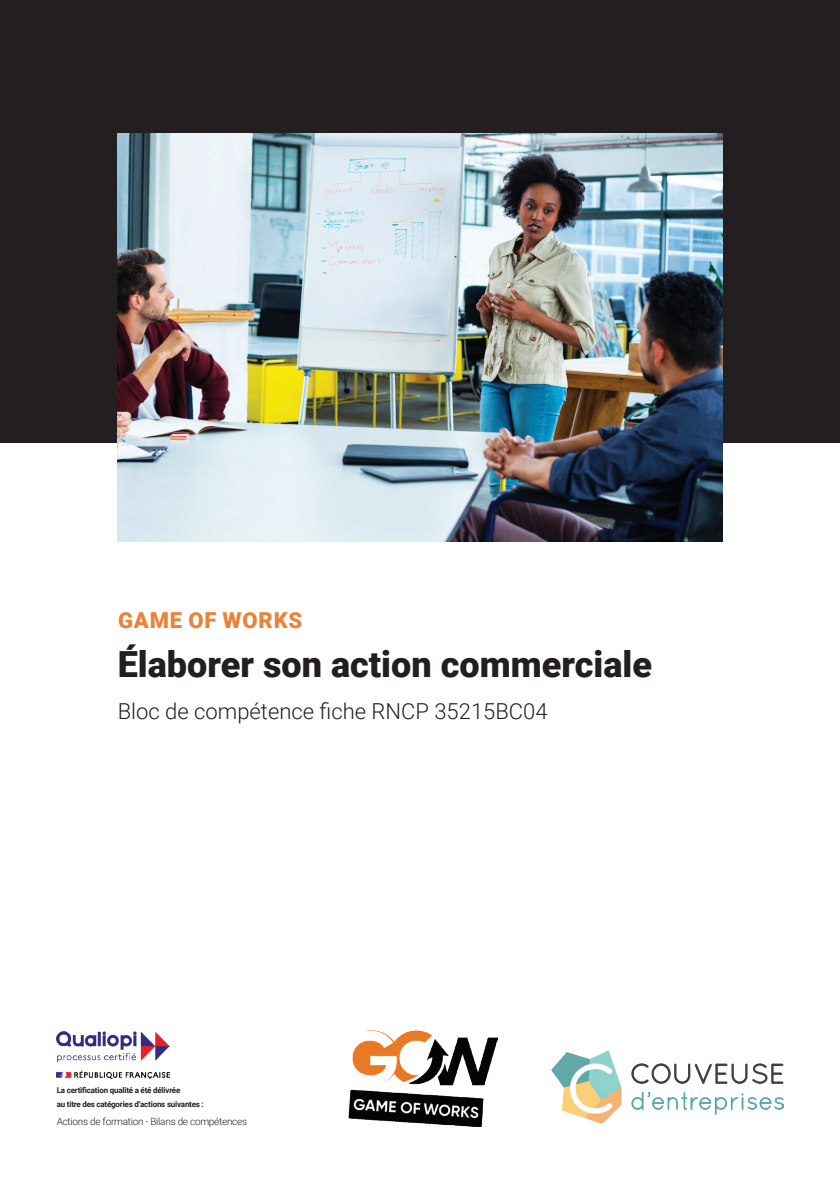
<style>
.page{position:relative;width:840px;height:1191px;background:#fff}
.page>*{position:absolute;margin:0;border:0;box-sizing:border-box;transform-origin:0 0}
.t1{font:900 36px "Roboto";color:#231f20}
.t2{font:300 22px "Roboto";color:#231f20}
.t3{font:900 22px "Roboto";letter-spacing:.035em;color:#ea8238}
.t4{font:300 10px "Roboto";letter-spacing:-.025em;color:#231f20}
.t5{font:700 8px/14.4px "Roboto";letter-spacing:-.025em;color:#231f20}
</style>
<div class="page">
<div style="left:0;top:0;width:839px;height:442px;background:#231f20"></div>
<img style="left:118px;top:133px;width:603px;height:408px">
<img style="left:57px;top:1031px;width:112px;height:47px">
<img style="left:551px;top:1051px;width:231px;height:71px">
<img style="left:348px;top:1030px;width:149px;height:96px">
<h2 class="t3" style="left:118px;top:604px;width:185px">GAME OF WORKS</h2>
<h1 class="t1" style="left:118px;top:639px;width:535px">Élaborer son action commerciale</h1>
<h2 class="t2" style="left:118px;top:695px;width:431px">Bloc de compétence fiche RNCP 35215BC04</h2>
<p class="t5" style="left:57px;top:1082px;width:149px">La certification qualité a été délivrée<br>au titre des catégories d’actions suivantes :</p>
<p class="t4" style="left:57px;top:1114px;width:192px">Actions de formation - Bilans de compétences</p>
</div>
